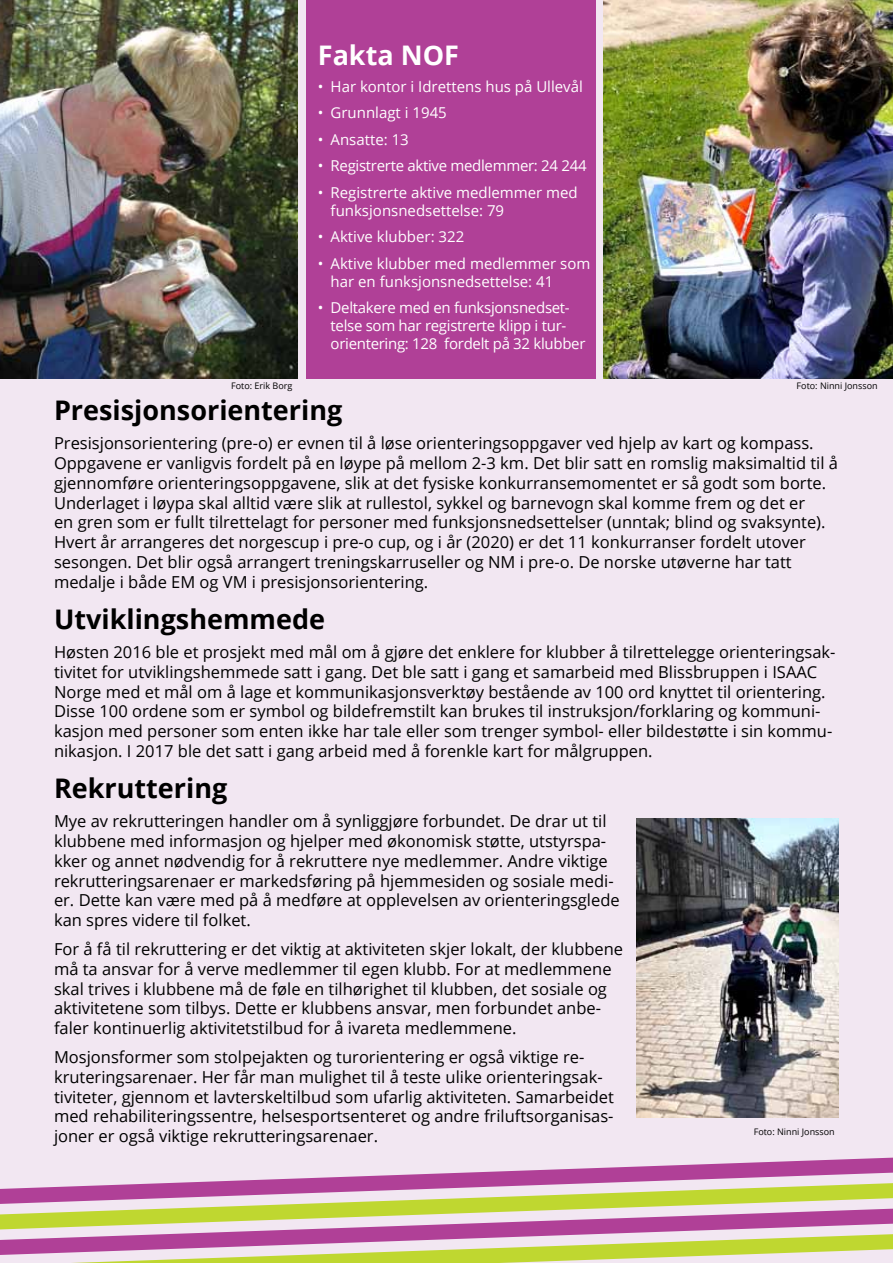
<style>
.page{position:relative;width:893px;height:1263px;background:#f2e7f2}
.page>*{position:absolute;margin:0;border:0;box-sizing:border-box;transform-origin:0 0}
.t1{font:700 27px "Open Sans";color:#000}
.t2{font:700 27px "Open Sans";color:#fff}
.t3{font:16.5px/19.8px "Open Sans";color:#000}
.t4{font:15px/18px "Open Sans";color:#fff}
.t5{font:15px/18px "Open Sans";letter-spacing:-.02em;color:#fff}
.t6{font:9px "Open Sans";color:#000}
</style>
<div class="page">
<svg style="left:399px;top:1157px;width:494px;height:18px"></svg>
<svg style="left:0;top:1175px;width:893px;height:25px"></svg>
<svg style="left:0;top:1200px;width:893px;height:26px"></svg>
<svg style="left:0;top:1226px;width:893px;height:37px"></svg>
<img style="left:0;top:0;width:298px;height:378px">
<img style="left:604px;top:0;width:289px;height:378px">
<div style="left:306px;top:0;width:289px;height:378px;background:#b04097"></div>
<img style="left:637px;top:819px;width:202px;height:299px">
<h1 class="t2" style="left:318px;top:36px;width:143px">Fakta NOF</h1>
<p class="t4" style="left:318px;top:77px;width:267px">• Har kontor i Idrettens hus på Ullevål</p>
<p class="t4" style="left:318px;top:103px;width:130px">• Grunnlagt i 1945</p>
<p class="t4" style="left:318px;top:130px;width:93px">• Ansatte: 13</p>
<p class="t5" style="left:318px;top:156px;width:270px">• Registrerte aktive medlemmer: 24 244</p>
<p class="t4" style="left:331px;top:183px;width:249px;text-indent:-13px">• Registrerte aktive medlemmer med funksjonsnedsettelse: 79</p>
<p class="t4" style="left:318px;top:227px;width:148px">• Aktive klubber: 322</p>
<p class="t4" style="left:331px;top:254px;width:261px;text-indent:-13px">• Aktive klubber med medlemmer som har en funksjonsnedsettelse: 41</p>
<p class="t5" style="left:331px;top:298px;width:256px;text-indent:-13px">• Deltakere med en funksjonsnedset&shy;telse som har registrerte klipp i tur&shy;orientering: 128 fordelt på 32 klubber</p>
<p class="t6" style="left:231px;top:379px;width:63px">Foto: Erik Borg</p>
<p class="t6" style="left:797px;top:379px;width:83px">Foto: Ninni Jonsson</p>
<h1 class="t1" style="left:54px;top:391px;width:290px">Presisjonsorientering</h1>
<p class="t3" style="left:54px;top:433px;width:786px">Presisjonsorientering (pre-o) er evnen til å løse orienteringsoppgaver ved hjelp av kart og kompass.<br>Oppgavene er vanligvis fordelt på en løype på mellom 2-3 km. Det blir satt en romslig maksimaltid til å gjennomføre orienteringsoppgavene, slik at det fysiske konkurransemomentet er så godt som borte.<br>Underlaget i løypa skal alltid være slik at rullestol, sykkel og barnevogn skal komme frem og det er<br>en gren som er fullt tilrettelagt for personer med funksjonsnedsettelser (unntak; blind og svaksynte).<br>Hvert år arrangeres det norgescup i pre-o cup, og i år (2020) er det 11 konkurranser fordelt utover sesongen. Det blir også arrangert treningskarruseller og NM i pre-o. De norske utøverne har tatt medalje i både EM og VM i presisjonsorientering.</p>
<h1 class="t1" style="left:54px;top:600px;width:273px">Utviklingshemmede</h1>
<p class="t3" style="left:54px;top:642px;width:783px">Høsten 2016 ble et prosjekt med mål om å gjøre det enklere for klubber å tilrettelegge orienteringsak&shy;tivitet for utviklingshemmede satt i gang. Det ble satt i gang et samarbeid med Blissbruppen i ISAAC Norge med et mål om å lage et kommunikasjonsverktøy bestående av 100 ord knyttet til orientering.<br>Disse 100 ordene som er symbol og bildefremstilt kan brukes til instruksjon/forklaring og kommuni&shy;kasjon med personer som enten ikke har tale eller som trenger symbol- eller bildestøtte i sin kommu&shy;nikasjon. I 2017 ble det satt i gang arbeid med å forenkle kart for målgruppen.</p>
<h1 class="t1" style="left:54px;top:769px;width:175px">Rekruttering</h1>
<p class="t3" style="left:54px;top:811px;width:567px">Mye av rekrutteringen handler om å synliggjøre forbundet. De drar ut til klubbene med informasjon og hjelper med økonomisk støtte, utstyrspa&shy;kker og annet nødvendig for å rekruttere nye medlemmer. Andre viktige rekrutteringsarenaer er markedsføring på hjemmesiden og sosiale medi&shy;er. Dette kan være med på å medføre at opplevelsen av orienteringsglede kan spres videre til folket.</p>
<p class="t3" style="left:54px;top:939px;width:571px">For å få til rekruttering er det viktig at aktiviteten skjer lokalt, der klubbene må ta ansvar for å verve medlemmer til egen klubb. For at medlemmene skal trives i klubbene må de føle en tilhørighet til klubben, det sosiale og aktivitetene som tilbys. Dette er klubbens ansvar, men forbundet anbe&shy;faler kontinuerlig aktivitetstilbud for å ivareta medlemmene.</p>
<p class="t3" style="left:54px;top:1047px;width:561px">Mosjonsformer som stolpejakten og turorientering er også viktige re&shy;kruteringsarenaer. Her får man mulighet til å teste ulike orienteringsak&shy;tiviteter, gjennom et lavterskeltilbud som ufarlig aktiviteten. Samarbeidet med rehabiliteringssentre, helsesportsenteret og andre friluftsorganisas&shy;joner er også viktige rekrutteringsarenaer.</p>
<p class="t6" style="left:754px;top:1125px;width:83px">Foto: Ninni Jonsson</p>
</div>
